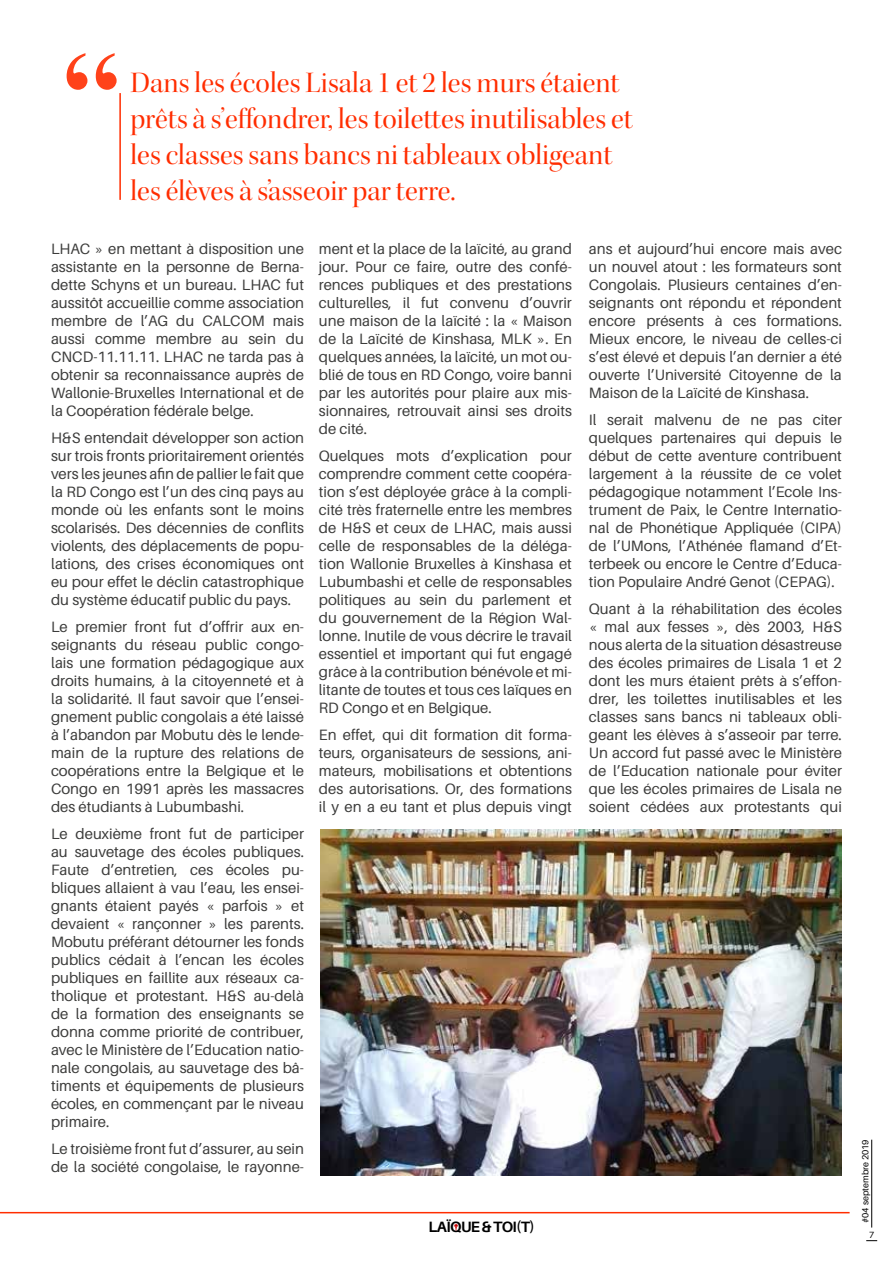
<style>
.page{position:relative;width:893px;height:1263px;background:#fff}
.page>*{position:absolute;margin:0;border:0;box-sizing:border-box;transform-origin:0 0}
.t1{font:30px/36px "Kepler Std Disp";color:#ff2d00}
.t2{font:15px/18px "Aileron";color:#3c3c3b;text-align:justify}
.t3{font:700 15px "Aileron";letter-spacing:-.04em;color:#000}
.t4{font:9px "Aileron";color:#000}
</style>
<div class="page">
<img style="left:321px;top:830px;width:521px;height:346px">
<svg style="left:67px;top:53px;width:50px;height:37px"></svg>
<hr style="left:119px;top:93px;width:2px;height:107px;background:#ff2d00">
<hr style="left:0;top:1212px;width:850px;height:1px;background:#ff2d00">
<svg style="left:454px;top:1223px;width:4px;height:8px"></svg>
<hr style="left:871px;top:1140px;width:1px;height:87px;background:#000">
<h1 class="t1" style="left:130px;top:65px;width:504px">Dans les écoles Lisala 1 et 2 les murs étaient prêts à s’effondrer, les toilettes inutilisables et les classes sans bancs ni tableaux obligeant les élèves à s’asseoir par terre.</h1>
<p class="t2" style="left:51px;top:240px;width:255px">LHAC » en mettant à disposition une assistante en la personne de Berna&shy;dette Schyns et un bureau. LHAC fut aussitôt accueillie comme association membre de l’AG du CALCOM mais aussi comme membre au sein du CNCD-11.11.11. LHAC ne tarda pas à obtenir sa reconnaissance auprès de Wallonie-Bruxelles International et de la Coopération fédérale belge.</p>
<p class="t2" style="left:51px;top:429px;width:255px">H&amp;S entendait développer son action sur trois fronts prioritairement orientés vers les jeunes afin de pallier le fait que la RD Congo est l’un des cinq pays au monde où les enfants sont le moins scolarisés. Des décennies de conflits violents, des déplacements de popu&shy;lations, des crises économiques ont eu pour effet le déclin catastrophique du système éducatif public du pays.</p>
<p class="t2" style="left:51px;top:618px;width:255px">Le premier front fut d’offrir aux en&shy;seignants du réseau public congo&shy;lais une formation pédagogique aux droits humains, à la citoyenneté et à la solidarité. Il faut savoir que l’ensei&shy;gnement public congolais a été laissé à l’abandon par Mobutu dès le lende&shy;main de la rupture des relations de coopérations entre la Belgique et le Congo en 1991 après les massacres des étudiants à Lubumbashi.</p>
<p class="t2" style="left:51px;top:825px;width:255px">Le deuxième front fut de participer au sauvetage des écoles publiques.<br>Faute d’entretien, ces écoles pu&shy;bliques allaient à vau l’eau, les ensei&shy;gnants étaient payés « parfois » et devaient « rançonner » les parents.<br>Mobutu préférant détourner les fonds publics cédait à l’encan les écoles publiques en faillite aux réseaux ca&shy;tholique et protestant. H&amp;S au-delà de la formation des enseignants se donna comme priorité de contribuer, avec le Ministère de l’Education natio&shy;nale congolais, au sauvetage des bâ&shy;timents et équipements de plusieurs écoles, en commençant par le niveau primaire.</p>
<p class="t2" style="left:51px;top:1140px;width:255px">Le troisième front fut d’assurer, au sein de la société congolaise, le rayonne-</p>
<p class="t2" style="left:319px;top:240px;width:255px">ment et la place de la laïcité, au grand jour. Pour ce faire, outre des confé&shy;rences publiques et des prestations culturelles, il fut convenu d’ouvrir une maison de la laïcité : la « Maison de la Laïcité de Kinshasa, MLK ». En quelques années, la laïcité, un mot ou&shy;blié de tous en RD Congo, voire banni par les autorités pour plaire aux mis&shy;sionnaires, retrouvait ainsi ses droits de cité.</p>
<p class="t2" style="left:319px;top:447px;width:255px">Quelques mots d’explication pour comprendre comment cette coopéra&shy;tion s’est déployée grâce à la compli&shy;cité très fraternelle entre les membres de H&amp;S et ceux de LHAC, mais aussi celle de responsables de la déléga&shy;tion Wallonie Bruxelles à Kinshasa et Lubumbashi et celle de responsables politiques au sein du parlement et du gouvernement de la Région Wal&shy;lonne. Inutile de vous décrire le travail essentiel et important qui fut engagé grâce à la contribution bénévole et mi&shy;litante de toutes et tous ces laïques en RD Congo et en Belgique.</p>
<p class="t2" style="left:319px;top:726px;width:254px">En effet, qui dit formation dit forma&shy;teurs, organisateurs de sessions, ani&shy;mateurs, mobilisations et obtentions des autorisations. Or, des formations il y en a eu tant et plus depuis vingt</p>
<p class="t2" style="left:589px;top:240px;width:255px">ans et aujourd’hui encore mais avec un nouvel atout : les formateurs sont Congolais. Plusieurs centaines d’en&shy;seignants ont répondu et répondent encore présents à ces formations.<br>Mieux encore, le niveau de celles-ci s’est élevé et depuis l’an dernier a été ouverte l’Université Citoyenne de la Maison de la Laïcité de Kinshasa.</p>
<p class="t2" style="left:589px;top:411px;width:255px">Il serait malvenu de ne pas citer quelques partenaires qui depuis le début de cette aventure contribuent largement à la réussite de ce volet pédagogique notamment l’Ecole Ins&shy;trument de Paix, le Centre Internatio&shy;nal de Phonétique Appliquée (CIPA) de l’UMons, l’Athénée flamand d’Et&shy;terbeek ou encore le Centre d’Educa&shy;tion Populaire André Genot (CEPAG).</p>
<p class="t2" style="left:589px;top:600px;width:255px">Quant à la réhabilitation des écoles « mal aux fesses », dès 2003, H&amp;S nous alerta de la situation désastreuse des écoles primaires de Lisala 1 et 2 dont les murs étaient prêts à s’effon&shy;drer, les toilettes inutilisables et les classes sans bancs ni tableaux obli&shy;geant les élèves à s’asseoir par terre.<br>Un accord fut passé avec le Ministère de l’Education nationale pour éviter que les écoles primaires de Lisala ne soient cédées aux protestants qui</p>
<p class="t3" style="left:428px;top:1219px;width:108px">LAÏQUE &amp; TOI(T)</p>
<p class="t4" style="left:861px;top:1223px;width:85px;rotate:-90deg">#04 septembre 2019</p>
<p class="t4" style="left:869px;top:1230px;width:7px">7</p>
</div>
